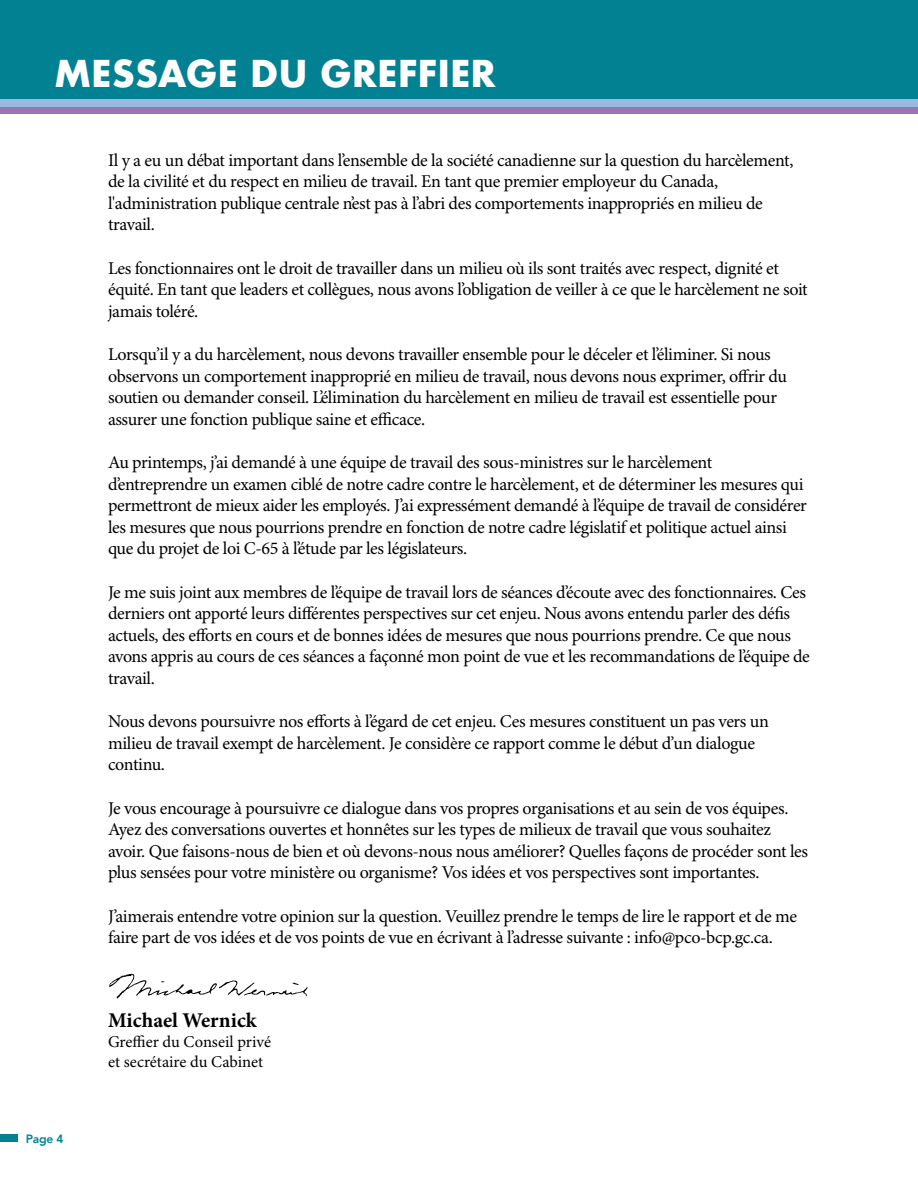
<style>
.page{position:relative;width:918px;height:1188px;background:#fff}
.page>*{position:absolute;margin:0;border:0;box-sizing:border-box;transform-origin:0 0}
.t1{font:700 36px "Futura";color:#fff}
.t2{font:700 21px "Minion Pro";color:#000}
.t3{font:18px/21.6px "Minion Pro";letter-spacing:-.02em;color:#000}
.t4{font:16.5px/19.8px "Minion Pro";color:#000}
.t5{font:800 12px "Avenir";color:#018193}
</style>
<div class="page">
<div style="left:0;top:1134px;width:18px;height:8px;background:#018193"></div>
<div style="left:0;top:0;width:918px;height:107px;background:#028192"></div>
<svg style="left:0;top:99px;width:918px;height:15px;background:#9899ca"></svg>
<svg style="left:109px;top:974px;width:199px;height:24px"></svg>
<h1 class="t1" style="left:54px;top:48px;width:444px">MESSAGE DU GREFFIER</h1>
<p class="t3" style="left:108px;top:150px;width:687px">Il y a eu un débat important dans l’ensemble de la société canadienne sur la question du harcèlement, de la civilité et du respect en milieu de travail. En tant que premier employeur du Canada, l'administration publique centrale n’est pas à l’abri des comportements inappropriés en milieu de travail.</p>
<p class="t3" style="left:108px;top:258px;width:701px">Les fonctionnaires ont le droit de travailler dans un milieu où ils sont traités avec respect, dignité et équité. En tant que leaders et collègues, nous avons l’obligation de veiller à ce que le harcèlement ne soit jamais toléré.</p>
<p class="t3" style="left:108px;top:344px;width:681px">Lorsqu’il y a du harcèlement, nous devons travailler ensemble pour le déceler et l’éliminer. Si nous observons un comportement inapproprié en milieu de travail, nous devons nous exprimer, offrir du soutien ou demander conseil. L’élimination du harcèlement en milieu de travail est essentielle pour assurer une fonction publique saine et efficace.</p>
<p class="t3" style="left:108px;top:452px;width:700px">Au printemps, j’ai demandé à une équipe de travail des sous-ministres sur le harcèlement d’entreprendre un examen ciblé de notre cadre contre le harcèlement, et de déterminer les mesures qui permettront de mieux aider les employés. J’ai expressément demandé à l’équipe de travail de considérer les mesures que nous pourrions prendre en fonction de notre cadre législatif et politique actuel ainsi que du projet de loi C-65 à l’étude par les législateurs.</p>
<p class="t3" style="left:108px;top:582px;width:703px">Je me suis joint aux membres de l’équipe de travail lors de séances d’écoute avec des fonctionnaires. Ces derniers ont apporté leurs différentes perspectives sur cet enjeu. Nous avons entendu parler des défis actuels, des efforts en cours et de bonnes idées de mesures que nous pourrions prendre. Ce que nous avons appris au cours de ces séances a façonné mon point de vue et les recommandations de l’équipe de travail.</p>
<p class="t3" style="left:108px;top:711px;width:662px">Nous devons poursuivre nos efforts à l’égard de cet enjeu. Ces mesures constituent un pas vers un milieu de travail exempt de harcèlement. Je considère ce rapport comme le début d’un dialogue continu.</p>
<p class="t3" style="left:108px;top:798px;width:702px">Je vous encourage à poursuivre ce dialogue dans vos propres organisations et au sein de vos équipes.<br>Ayez des conversations ouvertes et honnêtes sur les types de milieux de travail que vous souhaitez avoir. Que faisons-nous de bien et où devons-nous nous améliorer? Quelles façons de procéder sont les plus sensées pour votre ministère ou organisme? Vos idées et vos perspectives sont importantes.</p>
<p class="t3" style="left:108px;top:906px;width:690px">J’aimerais entendre votre opinion sur la question. Veuillez prendre le temps de lire le rapport et de me faire part de vos idées et de vos points de vue en écrivant à l’adresse suivante : info@pco-bcp.gc.ca.</p>
<p class="t5" style="left:26px;top:1129px;width:39px">Page 4</p>
<p class="t2" style="left:108px;top:1006px;width:150px">Michael Wernick</p>
<p class="t4" style="left:108px;top:1033px;width:165px">Greffier du Conseil privé et secrétaire du Cabinet</p>
</div>
